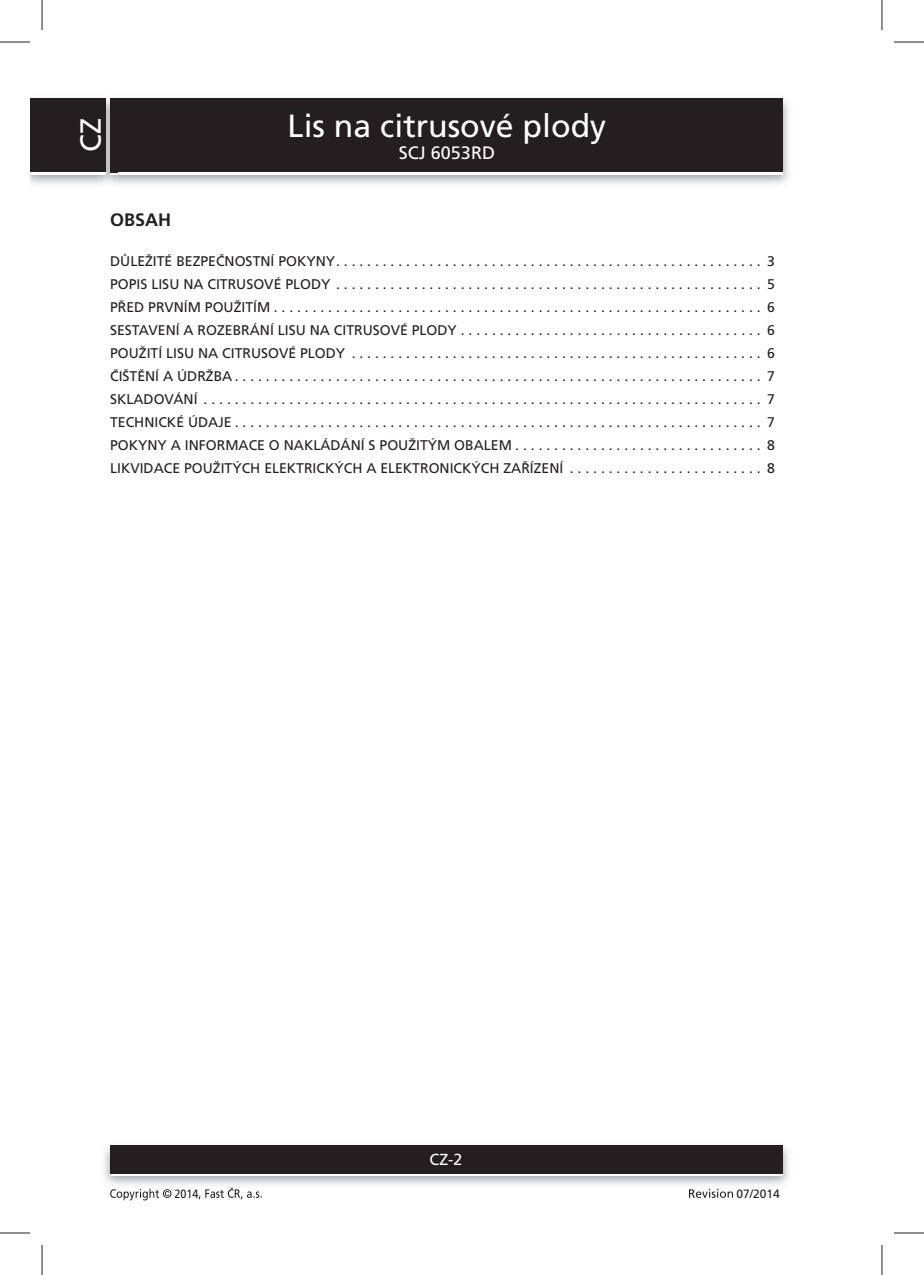
<style>
.page{position:relative;width:924px;height:1275px;background:#fff}
.page>*{position:absolute;margin:0;border:0;box-sizing:border-box;transform-origin:0 0}
.t1{font:32px "Frutiger CE";color:#fff}
.t2{font:29px "Frutiger CE";color:#fff}
.t3{font:18px "Frutiger CE";color:#fff}
.t4{font:700 18px "Frutiger CE";color:#231f20}
.t5{font:16px "Frutiger CE";color:#fff}
.t6{font:14px/23px "Frutiger CE";color:#231f20;text-align:justify}
.t7{font:12px "Frutiger CE";color:#231f20}
.t8{font:12px "Frutiger CE";color:#231f20;scale:.9 1}
</style>
<div class="page">
<img style="left:31px;top:98px;width:758px;height:86px">
<div style="left:110px;top:101px;width:672px;height:74px;background:#fff"></div>
<div style="left:110px;top:99px;width:672px;height:73px;background:#231f20"></div>
<img style="left:104px;top:1145px;width:685px;height:40px">
<div style="left:110px;top:1148px;width:672px;height:28px;background:linear-gradient(to right,#fff,#fff)"></div>
<div style="left:110px;top:1145px;width:672px;height:28px;background:#231f20"></div>
<img style="left:99px;top:98px;width:18px;height:86px">
<img style="left:110px;top:172px;width:7px;height:3px">
<svg style="left:110px;top:99px;width:7px;height:2px"></svg>
<img style="left:110px;top:101px;width:7px;height:71px">
<div style="left:31px;top:101px;width:75px;height:74px;background:#fff"></div>
<div style="left:31px;top:99px;width:75px;height:73px;background:#231f20"></div>
<svg style="left:110px;top:1188px;width:61px;height:12px"></svg>
<svg style="left:198px;top:1187px;width:64px;height:12px"></svg>
<svg style="left:689px;top:1189px;width:43px;height:8px"></svg>
<hr style="left:0;top:42px;width:30px;height:1px;background:#231f20">
<hr style="left:893px;top:42px;width:30px;height:1px;background:#231f20">
<hr style="left:0;top:1232px;width:30px;height:1px;background:#231f20">
<hr style="left:893px;top:1232px;width:30px;height:1px;background:#231f20">
<hr style="left:42px;top:0;width:1px;height:30px;background:#231f20">
<hr style="left:42px;top:1245px;width:1px;height:30px;background:#231f20">
<hr style="left:881px;top:0;width:1px;height:30px;background:#231f20">
<hr style="left:881px;top:1245px;width:1px;height:30px;background:#231f20">
<h2 class="t2" style="left:79px;top:152px;width:35px;rotate:-90deg">CZ</h2>
<h1 class="t1" style="left:287px;top:113px;width:320px">Lis na citrusové plody</h1>
<p class="t3" style="left:398px;top:145px;width:98px">SCJ 6053RD</p>
<p class="t4" style="left:110px;top:213px;width:63px">OBSAH</p>
<p class="t6" style="left:110px;top:251px;width:666px">DŮLEŽITÉ BEZPEČNOSTNÍ POKYNY . . . . . . . . . . . . . . . . . . . . . . . . . . . . . . . . . . . . . . . . . . . . . . . . . . . . . . . 3<br>POPIS LISU NA CITRUSOVÉ PLODY . . . . . . . . . . . . . . . . . . . . . . . . . . . . . . . . . . . . . . . . . . . . . . . . . . . . . . . 5<br>PŘED PRVNÍM POUŽITÍM . . . . . . . . . . . . . . . . . . . . . . . . . . . . . . . . . . . . . . . . . . . . . . . . . . . . . . . . . . . . . . . 6<br>SESTAVENÍ A ROZEBRÁNÍ LISU NA CITRUSOVÉ PLODY . . . . . . . . . . . . . . . . . . . . . . . . . . . . . . . . . . . . . . . 6<br>POUŽITÍ LISU NA CITRUSOVÉ PLODY . . . . . . . . . . . . . . . . . . . . . . . . . . . . . . . . . . . . . . . . . . . . . . . . . . . . . 6<br>ČIŠTĚNÍ A ÚDRŽBA . . . . . . . . . . . . . . . . . . . . . . . . . . . . . . . . . . . . . . . . . . . . . . . . . . . . . . . . . . . . . . . . . . . . 7<br>SKLADOVÁNÍ . . . . . . . . . . . . . . . . . . . . . . . . . . . . . . . . . . . . . . . . . . . . . . . . . . . . . . . . . . . . . . . . . . . . . . . . 7<br>TECHNICKÉ ÚDAJE . . . . . . . . . . . . . . . . . . . . . . . . . . . . . . . . . . . . . . . . . . . . . . . . . . . . . . . . . . . . . . . . . . . . 7<br>POKYNY A INFORMACE O NAKLÁDÁNÍ S POUŽITÝM OBALEM . . . . . . . . . . . . . . . . . . . . . . . . . . . . . . . . 8<br>LIKVIDACE POUŽITÝCH ELEKTRICKÝCH A ELEKTRONICKÝCH ZAŘÍZENÍ . . . . . . . . . . . . . . . . . . . . . . . . . 8</p>
<p class="t5" style="left:429px;top:1153px;width:34px">CZ-2</p>
<p class="t8" style="left:174px;top:1188px;width:28px">2014</p>
<p class="t7" style="left:736px;top:1188px;width:45px">07/2014</p>
</div>
